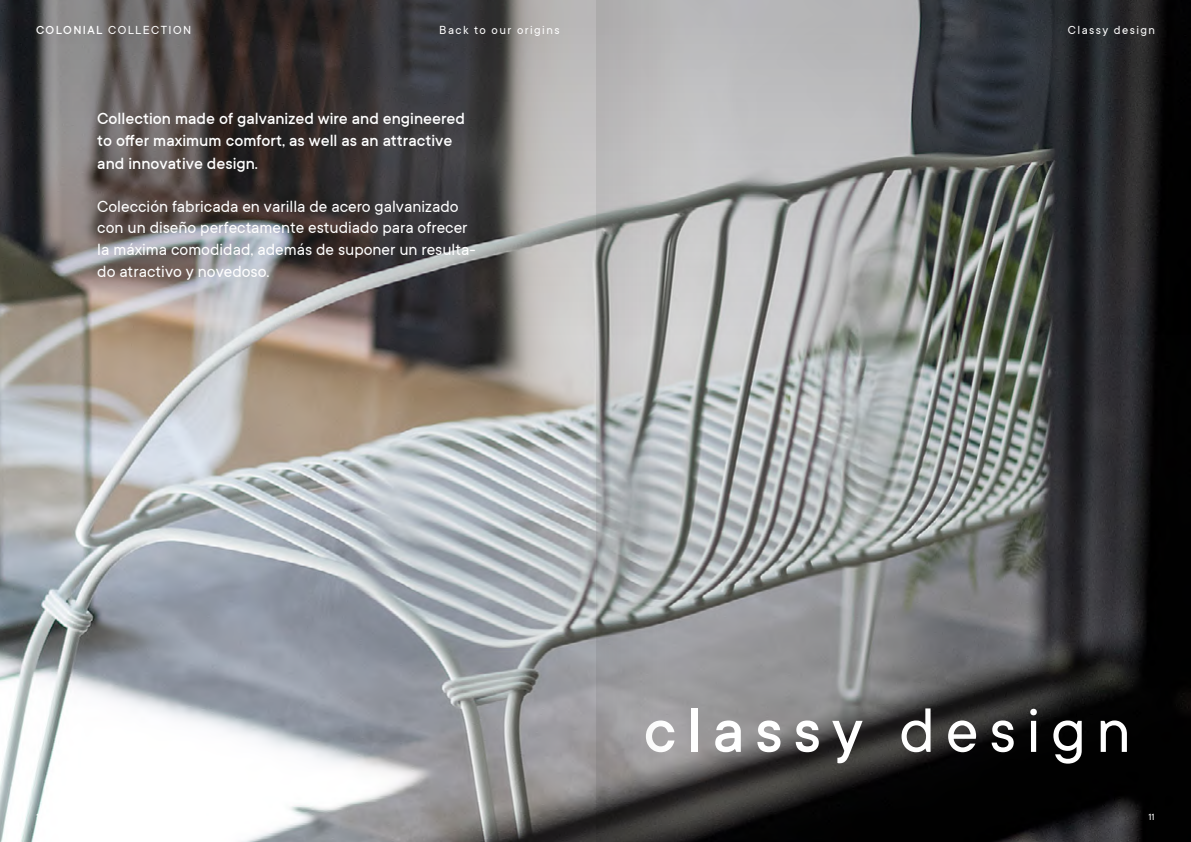
<style>
.page{position:relative;width:1191px;height:842px;background:#fff}
.page>*{position:absolute;margin:0;border:0;box-sizing:border-box;transform-origin:0 0}
.t1{font:500 69px "TT Commons";letter-spacing:.15em;color:#fff}
.t2{font:18px/21.6px "TT Commons";color:#fff}
.t3{font:500 18px/22.2px "TT Commons";color:#fff}
.t4{font:13px "TT Commons";letter-spacing:.11em;color:#fff}
.t5{font:10px "TT Commons";color:#fff}
.s1{font-weight:500}
.s2{font-weight:400}
</style>
<div class="page">
<img style="left:0;top:385px;width:1191px;height:457px">
<svg style="left:596px;top:385px;width:86px;height:457px;background:#959799"></svg>
<svg style="left:0;top:0;width:1191px;height:385px;background:#737170"></svg>
<p class="t4" style="left:36px;top:23px;width:157px"><span class="s1">COLONIAL</span> COLLECTION</p>
<p class="t4" style="left:439px;top:23px;width:122px">Back to our origins</p>
<p class="t3" style="left:97px;top:108px;width:369px">Collection made of galvanized wire and engineered to offer maximum comfort, as well as an attractive and innovative design.</p>
<p class="t2" style="left:97px;top:196px;width:380px">Colección fabricada en varilla de acero galvanizado con un diseño perfectamente estudiado para ofrecer la máxima comodidad, además de suponer un resulta&shy;do atractivo y novedoso.</p>
<p class="t4" style="left:1068px;top:23px;width:89px">Classy design</p>
<h1 class="t1" style="left:643px;top:693px;width:489px">classy <span class="s2">design</span></h1>
<p class="t5" style="left:36px;top:812px;width:10px">10</p>
<p class="t5" style="left:1148px;top:812px;width:8px">11</p>
</div>
